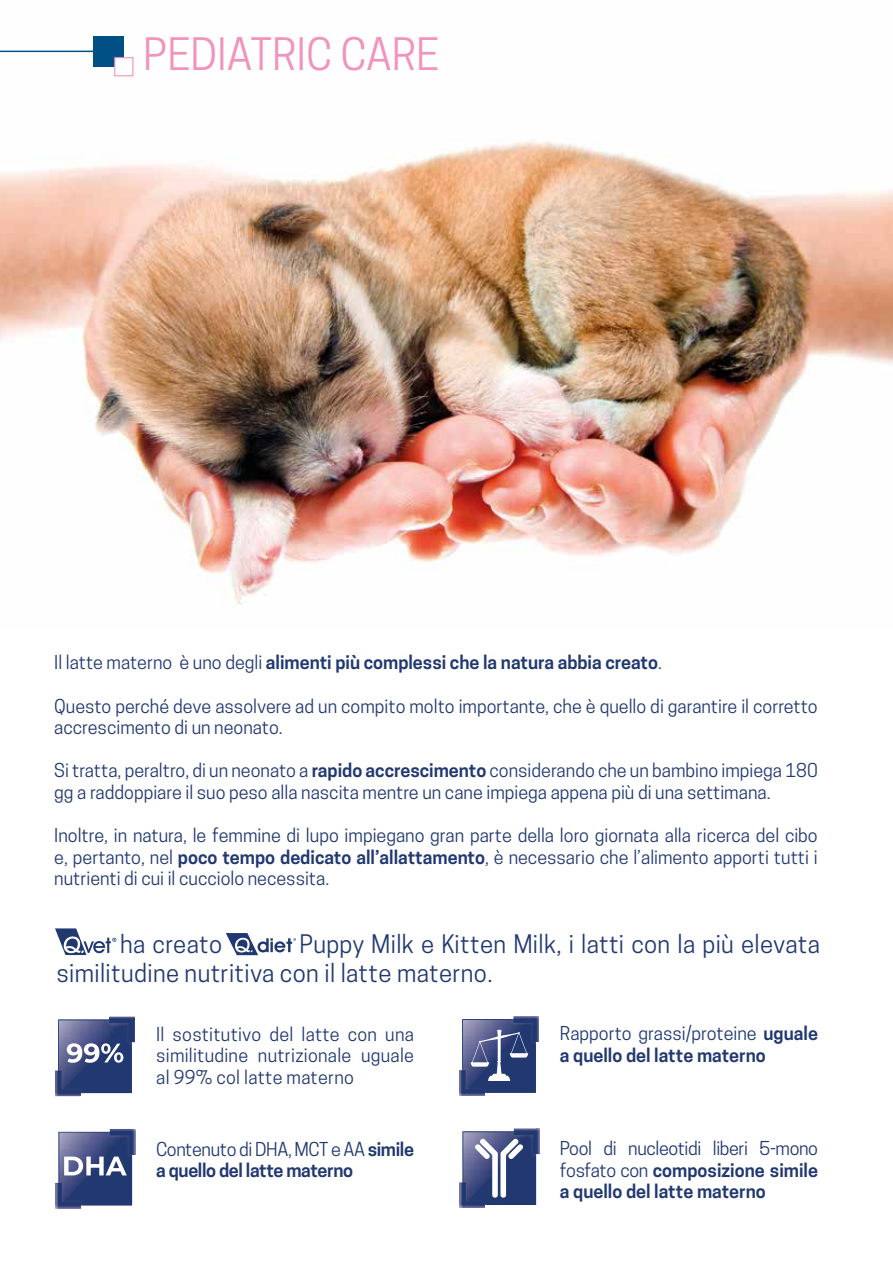
<style>
.page{position:relative;width:893px;height:1263px;background:#fff}
.page>*{position:absolute;margin:0;border:0;box-sizing:border-box;transform-origin:0 0}
.t1{font:42px "Cooper Hewitt";color:#f193bd}
.t2{font:24px/28.8px "Cooper Hewitt";letter-spacing:.015em;color:#213871}
.t3{font:18px/21.6px "Cooper Hewitt";color:#213871}
.t4{font:600 18px/21.6px "Cooper Hewitt";color:#213871}
.t5{font:600 18px/21.6px "Cooper Hewitt";letter-spacing:-.02em;color:#213871}
.s1{font-weight:400}
.s2{font-weight:600}
</style>
<div class="page">
<img style="left:0;top:50px;width:893px;height:554px">
<hr style="left:0;top:51px;width:108px;height:1px;background:#005086">
<div style="left:93px;top:36px;width:31px;height:31px;background:#005086"></div>
<div style="left:114px;top:57px;width:19px;height:19px;background:#fff;border:1px solid #f193bd"></div>
<svg style="left:55px;top:928px;width:61px;height:27px"></svg>
<svg style="left:226px;top:933px;width:70px;height:22px"></svg>
<img style="left:55px;top:1016px;width:79px;height:81px">
<img style="left:58px;top:1019px;width:74px;height:74px">
<img style="left:59px;top:1020px;width:68px;height:70px">
<svg style="left:55px;top:1071px;width:25px;height:25px"></svg>
<svg style="left:67px;top:1017px;width:68px;height:46px"></svg>
<img style="left:55px;top:1131px;width:78px;height:78px">
<img style="left:81px;top:1175px;width:51px;height:30px">
<img style="left:59px;top:1132px;width:69px;height:70px">
<svg style="left:55px;top:1183px;width:26px;height:25px"></svg>
<svg style="left:64px;top:1129px;width:71px;height:46px"></svg>
<svg style="left:459px;top:1016px;width:80px;height:80px"></svg>
<svg style="left:459px;top:1128px;width:80px;height:80px"></svg>
<h1 class="t1" style="left:143px;top:29px;width:297px">PEDIATRIC CARE</h1>
<p class="t4" style="left:54px;top:652px;width:609px"><span class="s1">Il latte materno è uno degli</span> alimenti più complessi che la natura abbia creato<span class="s1">.</span></p>
<p class="t3" style="left:54px;top:695px;width:765px">Questo perché deve assolvere ad un compito molto importante, che è quello di garantire il corretto accrescimento di un neonato.</p>
<p class="t3" style="left:54px;top:760px;width:765px">Si tratta, peraltro, di un neonato a <span class="s2">rapido accrescimento</span> considerando che un bambino impiega 180 gg a raddoppiare il suo peso alla nascita mentre un cane impiega appena più di una settimana.</p>
<p class="t3" style="left:54px;top:825px;width:765px;text-align:justify">Inoltre, in natura, le femmine di lupo impiegano gran parte della loro giornata alla ricerca del cibo e, pertanto, nel <span class="s2">poco tempo dedicato all’allattamento</span>, è necessario che l’alimento apporti tutti i nutrienti di cui il cucciolo necessita.</p>
<h2 class="t2" style="left:56px;top:929px;width:765px">Q.vet ha creato Q.diet Puppy Milk e Kitten Milk, i latti con la più elevata similitudine nutritiva con il latte materno.</h2>
<p class="t3" style="left:156px;top:1023px;width:259px;text-align:justify">Il sostitutivo del latte con una similitudine nutrizionale uguale al 99% col latte materno</p>
<p class="t5" style="left:156px;top:1138px;width:259px"><span class="s1">Contenuto di DHA, MCT e AA</span> simile a quello del latte materno</p>
<p class="t4" style="left:560px;top:1023px;width:260px"><span class="s1">Rapporto grassi/proteine</span> uguale a quello del latte materno</p>
<p class="t4" style="left:560px;top:1138px;width:260px;text-align:justify"><span class="s1">Pool di nucleotidi liberi 5-mono fosfato con</span> composizione simile a quello del latte materno</p>
</div>
